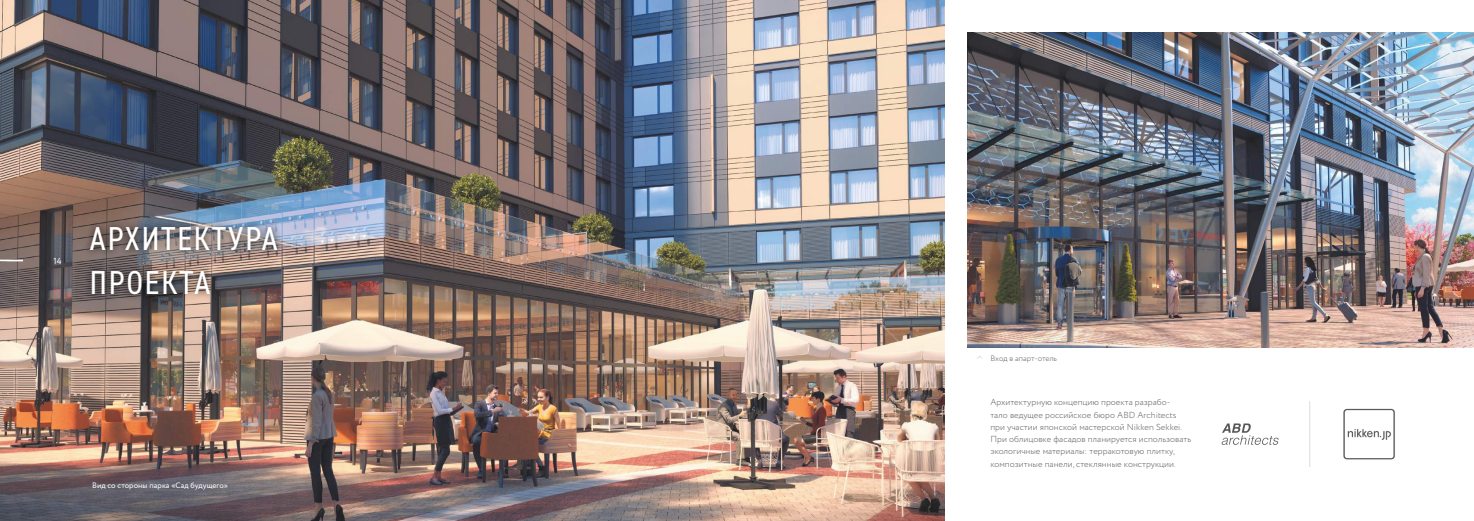
<style>
.page{position:relative;width:1474px;height:521px;background:#fff}
.page>*{position:absolute;margin:0;border:0;box-sizing:border-box;transform-origin:0 0}
.t1{font:33.25px/43.4px "DIN2014 Narrow";letter-spacing:.06em;color:#fff}
.t2{font:300 8.75px/12.2px "Circe";letter-spacing:.005em;color:#646363}
.t3{font:8.75px "Circe";color:#fff}
.t4{font:7.88px "Circe";letter-spacing:.005em;color:#fff}
.t5{font:300 7.88px "Circe";letter-spacing:-.01em;color:#646363}
</style>
<div class="page">
<img style="left:0;top:0;width:944px;height:521px">
<img style="left:967px;top:33px;width:506px;height:314px">
<img style="left:1343px;top:408px;width:52px;height:52px">
<hr style="left:1309px;top:401px;width:1px;height:66px;background:#dddcdc">
<svg style="left:1221px;top:423px;width:57px;height:22px"></svg>
<div style="left:83px;top:219px;width:202px;height:83px;background:#000;opacity:.8"></div>
<svg style="left:0;top:260px;width:23px;height:1px"></svg>
<p class="t3" style="left:53px;top:255px;width:10px">14</p>
<h1 class="t1" style="left:90px;top:216px;width:189px">АРХИТЕКТУРА<br>ПРОЕКТА</h1>
<p class="t4" style="left:92px;top:480px;width:137px">Вид со стороны парка «Сад будущего»</p>
<p class="t5" style="left:990px;top:353px;width:68px">Вход в апарт-отель</p>
<p class="t2" style="left:990px;top:396px;width:202px">Архитектурную концепцию проекта разрабо-<br>тало ведущее российское бюро ABD Architects при участии японской мастерской Nikken Sekkei.<br>При облицовке фасадов планируется использовать экологичные материалы: терракотовую плитку, композитные панели, стеклянные конструкции.</p>
</div>
